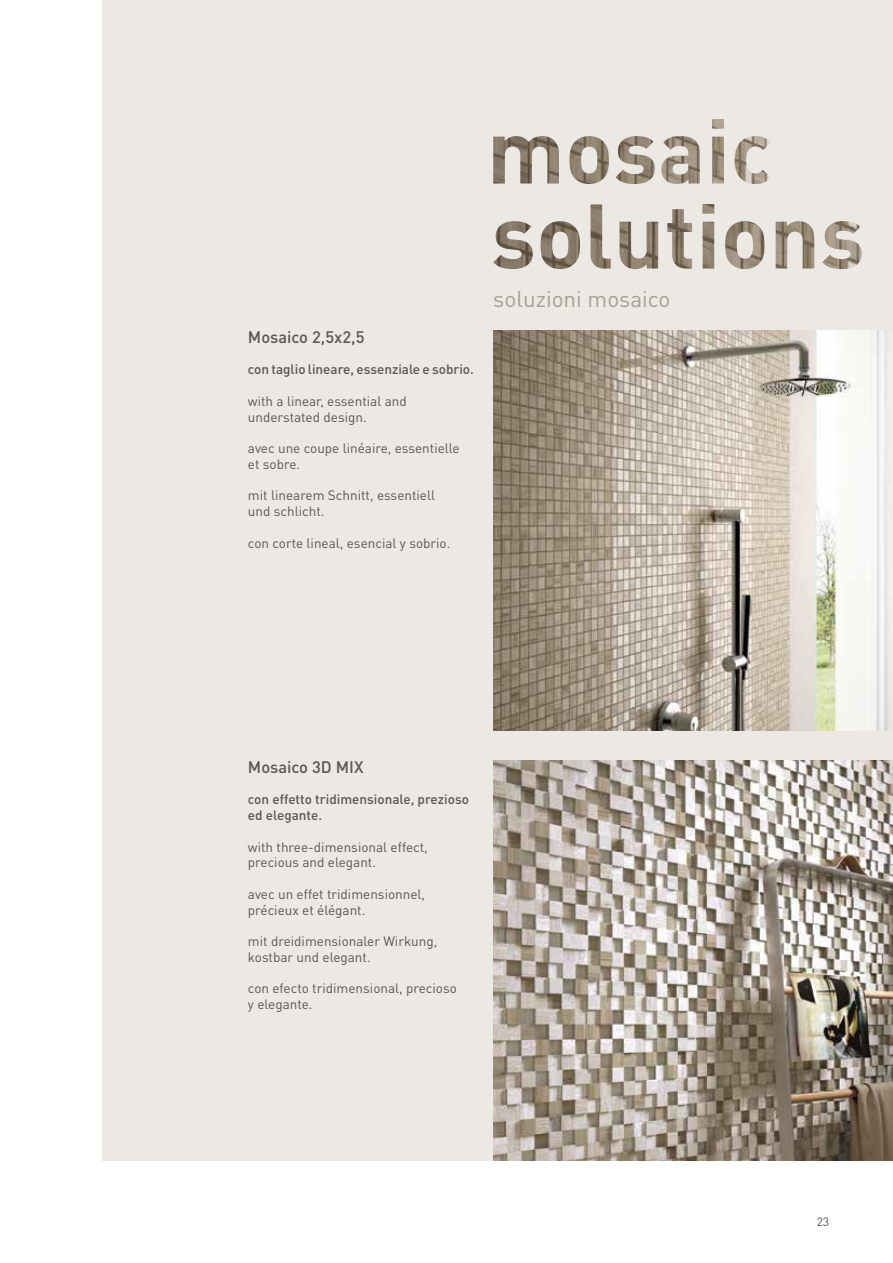
<style>
.page{position:relative;width:893px;height:1263px;background:#fff}
.page>*{position:absolute;margin:0;border:0;box-sizing:border-box;transform-origin:0 0}
.t1{font:22.5px "DIN Pro";color:#a89f95}
.t2{font:500 16.5px "DIN Pro";color:#575756}
.t3{font:13.5px/15.8px "DIN Pro";color:#575756}
.t4{font:500 13.5px/15.8px "DIN Pro";color:#575756}
.t5{font:12px "DIN Pro";color:#575756}
</style>
<div class="page">
<div style="left:103px;top:0;width:790px;height:1160px;background:#ece8e3"></div>
<img style="left:493px;top:330px;width:400px;height:400px">
<img style="left:493px;top:760px;width:400px;height:400px">
<img style="left:493px;top:204px;width:369px;height:65px">
<img style="left:493px;top:119px;width:278px;height:65px">
<p class="t2" style="left:248px;top:326px;width:118px">Mosaico 2,5x2,5</p>
<p class="t4" style="left:248px;top:361px;width:227px">con taglio lineare, essenziale e sobrio.</p>
<p class="t3" style="left:248px;top:393px;width:160px">with a linear, essential and understated design.</p>
<p class="t3" style="left:248px;top:440px;width:213px">avec une coupe linéaire, essentielle et sobre.</p>
<p class="t3" style="left:248px;top:487px;width:189px">mit linearem Schnitt, essentiell und schlicht.</p>
<p class="t3" style="left:248px;top:535px;width:204px">con corte lineal, esencial y sobrio.</p>
<h1 class="t1" style="left:493px;top:284px;width:179px">soluzioni mosaico</h1>
<p class="t2" style="left:248px;top:756px;width:117px">Mosaico 3D MIX</p>
<p class="t4" style="left:248px;top:791px;width:223px">con effetto tridimensionale, prezioso ed elegante.</p>
<p class="t3" style="left:248px;top:839px;width:181px">with three-dimensional effect, precious and elegant.</p>
<p class="t3" style="left:248px;top:886px;width:179px">avec un effet tridimensionnel, précieux et élégant.</p>
<p class="t3" style="left:248px;top:933px;width:191px">mit dreidimensionaler Wirkung, kostbar und elegant.</p>
<p class="t3" style="left:248px;top:980px;width:210px">con efecto tridimensional, precioso y elegante.</p>
<p class="t5" style="left:817px;top:1214px;width:14px">23</p>
</div>
